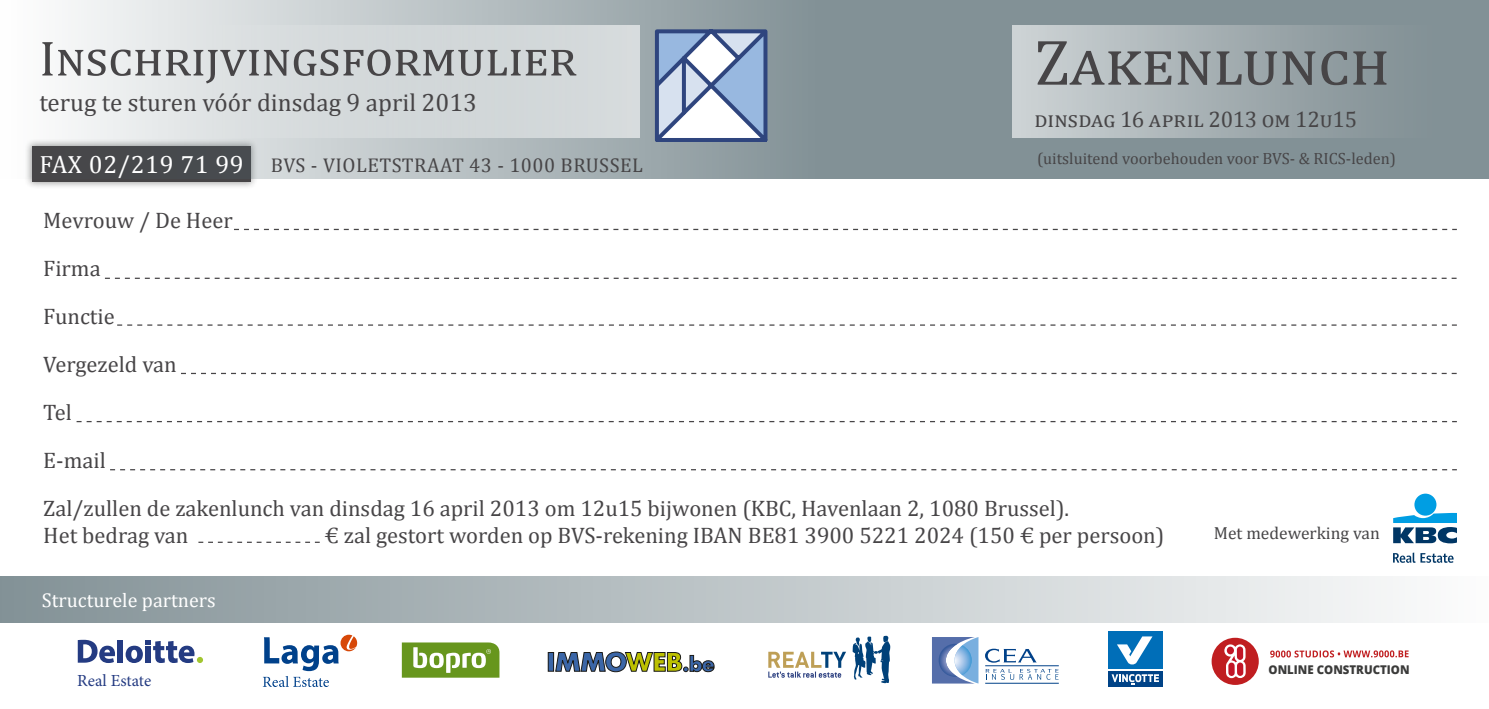
<style>
.page{position:relative;width:1489px;height:709px;background:#fff}
.page>*{position:absolute;margin:0;border:0;box-sizing:border-box;transform-origin:0 0}
.t1{font:65px "Cambria";color:#474547}
.t2{font:50px "Cambria";letter-spacing:.02em;color:#474547}
.t3{font:25px "Cambria";color:#474547}
.t4{font:22.5px/48px "Cambria";color:#474547}
.t5{font:20px "Cambria";letter-spacing:.025em;color:#474547}
.t6{font:20px "Cambria";color:#fff}
.t7{font:17.5px "Cambria";color:#464547}
.t8{font:17px "Minion Pro";letter-spacing:.005em;color:#243b82}
.t9{font:16.25px "Cambria";color:#474547}
.t10{font:800 12px "Open Sans";color:#3b3b3a;scale:.95 1}
.s1{font-size:25px;color:#fff}
</style>
<div class="page">
<svg style="left:68px;top:0;width:1420px;height:179px;background:#acb6b9"></svg>
<div style="left:1012px;top:26px;width:438px;height:112px;background:linear-gradient(to right,#ccd2d4,#7c8a8f)"></div>
<svg style="left:655px;top:29px;width:116px;height:114px"></svg>
<svg style="left:198px;top:541px;width:122px;height:2px"></svg>
<div style="left:25px;top:138px;width:233px;height:51px;background:#1a1a18;opacity:.4"></div>
<div style="left:32px;top:146px;width:219px;height:35px;background:#474547"></div>
<div style="left:0;top:576px;width:1488px;height:47px;background:linear-gradient(to right,#839297,#fcfcfc)"></div>
<svg style="left:234px;top:229px;width:1222px;height:1px"></svg>
<svg style="left:110px;top:469px;width:1346px;height:1px"></svg>
<svg style="left:117px;top:324px;width:1339px;height:2px"></svg>
<svg style="left:181px;top:373px;width:1275px;height:1px"></svg>
<svg style="left:105px;top:278px;width:1351px;height:1px"></svg>
<svg style="left:77px;top:421px;width:1379px;height:1px"></svg>
<div style="left:117px;top:640px;width:6px;height:22px;background:#243b82"></div>
<svg style="left:126px;top:640px;width:77px;height:23px"></svg>
<svg style="left:78px;top:640px;width:37px;height:23px"></svg>
<svg style="left:402px;top:642px;width:97px;height:35px"></svg>
<svg style="left:263px;top:634px;width:94px;height:53px"></svg>
<div style="left:548px;top:652px;width:5px;height:19px;background:#3b66a7"></div>
<div style="left:548px;top:652px;width:6px;height:19px;border:1px solid #1a1a18"></div>
<svg style="left:555px;top:651px;width:159px;height:21px"></svg>
<svg style="left:985px;top:648px;width:51px;height:14px"></svg>
<hr style="left:985px;top:665px;width:73px;height:1px;background:#004189">
<svg style="left:932px;top:637px;width:46px;height:46px;background:#7f9dcb"></svg>
<svg style="left:985px;top:669px;width:73px;height:10px"></svg>
<hr style="left:985px;top:683px;width:73px;height:1px;background:#004189">
<svg style="left:1270px;top:650px;width:138px;height:7px"></svg>
<svg style="left:1211px;top:637px;width:47px;height:48px"></svg>
<svg style="left:1108px;top:631px;width:55px;height:56px"></svg>
<div style="left:1108px;top:631px;width:54px;height:38px;background:#006eb8"></div>
<svg style="left:1117px;top:636px;width:35px;height:28px"></svg>
<div style="left:1108px;top:670px;width:54px;height:16px;background:#004387"></div>
<svg style="left:1111px;top:674px;width:47px;height:10px"></svg>
<svg style="left:768px;top:651px;width:78px;height:26px"></svg>
<svg style="left:852px;top:635px;width:38px;height:48px"></svg>
<div style="left:1414px;top:493px;width:22px;height:22px;background:#009ee3;border-radius:50%"></div>
<svg style="left:1393px;top:513px;width:63px;height:30px"></svg>
<svg style="left:1393px;top:552px;width:60px;height:11px"></svg>
<h1 class="t1" style="left:1034px;top:24px;width:356px">Zakenlunch</h1>
<p class="t4" style="left:1034px;top:95px;width:324px">dinsdag 16 april 2013 om 12u15</p>
<p class="t9" style="left:1037px;top:149px;width:360px">(uitsluitend voorbehouden voor BVS- &amp; RICS-leden)</p>
<h2 class="t2" style="left:39px;top:29px;width:531px">Inschrijvingsformulier</h2>
<p class="t3" style="left:39px;top:87px;width:439px">terug te sturen vóór dinsdag 9 april 2013</p>
<p class="t5" style="left:39px;top:153px;width:605px"><span class="s1">FAX 02/219 71 99</span> BVS - VIOLETSTRAAT 43 - 1000 BRUSSEL</p>
<p class="t4" style="left:43px;top:196px;width:1027px">Mevrouw / De Heer<br>Firma<br>Functie<br>Vergezeld van<br>Tel<br>E-mail<br>Zal/zullen de zakenlunch van dinsdag 16 april 2013 om 12u15 bijwonen (KBC, Havenlaan 2, 1080 Brussel).</p>
<p class="t4" style="left:43px;top:511px;width:147px">Het bedrag van</p>
<p class="t4" style="left:325px;top:511px;width:841px">€ zal gestort worden op BVS-rekening IBAN BE81 3900 5221 2024 (150 € per persoon)</p>
<p class="t7" style="left:1213px;top:523px;width:167px">Met medewerking van</p>
<p class="t6" style="left:42px;top:588px;width:175px">Structurele partners</p>
<p class="t8" style="left:77px;top:669px;width:76px">Real Estate</p>
<p class="t10" style="left:1268px;top:660px;width:150px">ONLINE CONSTRUCTION</p>
</div>
